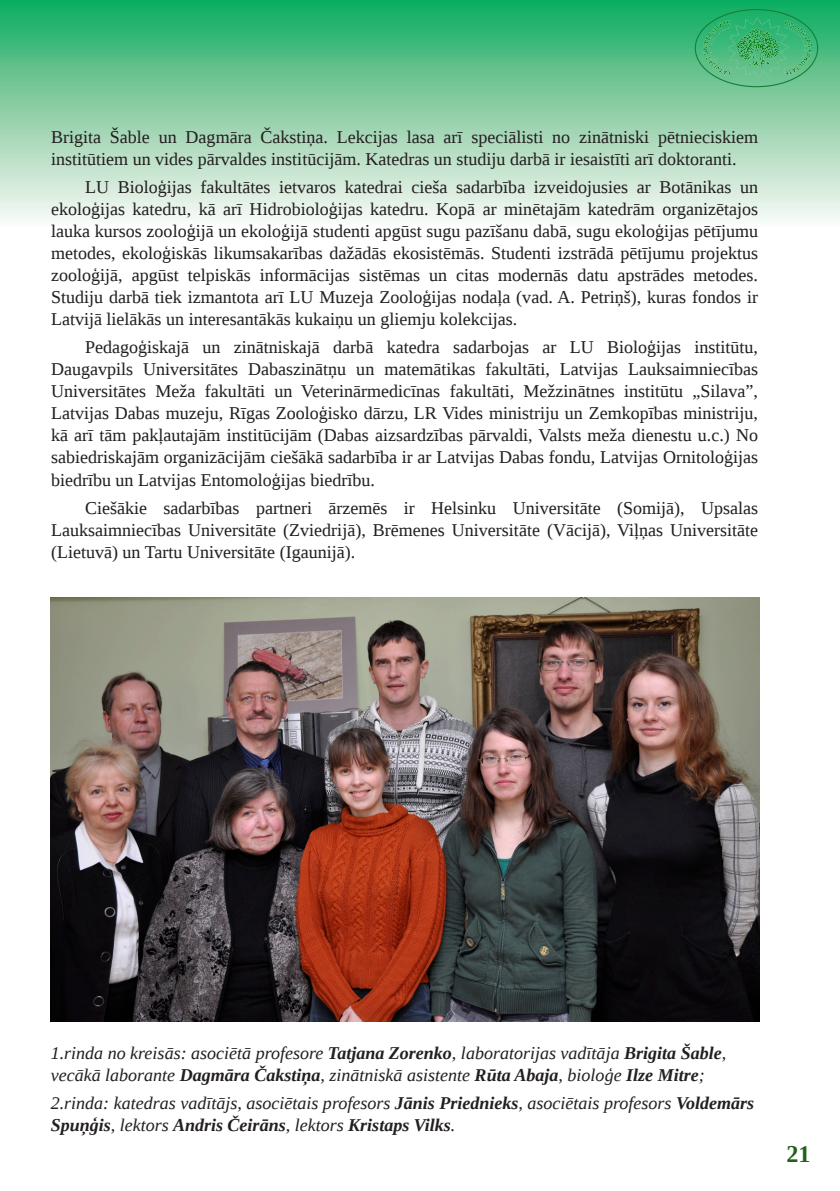
<style>
.page{position:relative;width:840px;height:1191px;background:#fff}
.page>*{position:absolute;margin:0;border:0;box-sizing:border-box;transform-origin:0 0}
.t1{font:700 24px "Liberation Serif";color:#24601c}
.t2{font:18px/22px "Liberation Serif";color:#231f20;text-align:justify}
.t3{font:italic 18px/22px "Liberation Serif";color:#231f20}
.s1{font-weight:700}
</style>
<div class="page">
<div style="left:0;top:0;width:839px;height:227px;background:linear-gradient(to bottom,#13a95d,#fff9f7)"></div>
<img style="left:702px;top:17px;width:109px;height:62px">
<img style="left:51px;top:597px;width:708px;height:424px">
<p class="t2" style="left:51px;top:126px;width:708px">Brigita Šable un Dagmāra Čakstiņa. Lekcijas lasa arī speciālisti no zinātniski pētnieciskiem institūtiem un vides pārvaldes institūcijām. Katedras un studiju darbā ir iesaistīti arī doktoranti.</p>
<p class="t2" style="left:51px;top:176px;width:708px;text-indent:34px">LU Bioloģijas fakultātes ietvaros katedrai cieša sadarbība izveidojusies ar Botānikas un ekoloģijas katedru, kā arī Hidrobioloģijas katedru. Kopā ar minētajām katedrām organizētajos lauka kursos zooloģijā un ekoloģijā studenti apgūst sugu pazīšanu dabā, sugu ekoloģijas pētījumu metodes, ekoloģiskās likumsakarības dažādās ekosistēmās. Studenti izstrādā pētījumu projektus zooloģijā, apgūst telpiskās informācijas sistēmas un citas modernās datu apstrādes metodes.<br>Studiju darbā tiek izmantota arī LU Muzeja Zooloģijas nodaļa (vad. A. Petriņš), kuras fondos ir Latvijā lielākās un interesantākās kukaiņu un gliemju kolekcijas.</p>
<p class="t2" style="left:51px;top:336px;width:708px;text-indent:34px">Pedagoģiskajā un zinātniskajā darbā katedra sadarbojas ar LU Bioloģijas institūtu, Daugavpils Universitātes Dabaszinātņu un matemātikas fakultāti, Latvijas Lauksaimniecības Universitātes Meža fakultāti un Veterinārmedicīnas fakultāti, Mežzinātnes institūtu „Silava”, Latvijas Dabas muzeju, Rīgas Zooloģisko dārzu, LR Vides ministriju un Zemkopības ministriju, kā arī tām pakļautajām institūcijām (Dabas aizsardzības pārvaldi, Valsts meža dienestu u.c.) No sabiedriskajām organizācijām ciešākā sadarbība ir ar Latvijas Dabas fondu, Latvijas Ornitoloģijas biedrību un Latvijas Entomoloģijas biedrību.</p>
<p class="t2" style="left:51px;top:496px;width:708px;text-indent:34px">Ciešākie sadarbības partneri ārzemēs ir Helsinku Universitāte (Somijā), Upsalas Lauksaimniecības Universitāte (Zviedrijā), Brēmenes Universitāte (Vācijā), Viļņas Universitāte (Lietuvā) un Tartu Universitāte (Igaunijā).</p>
<p class="t3" style="left:51px;top:1042px;width:676px">1.rinda no kreisās: asociētā profesore <span class="s1">Tatjana Zorenko</span>, laboratorijas vadītāja <span class="s1">Brigita Šable</span>, vecākā laborante <span class="s1">Dagmāra Čakstiņa</span>, zinātniskā asistente <span class="s1">Rūta Abaja</span>, bioloģe <span class="s1">Ilze Mitre</span>;</p>
<p class="t3" style="left:51px;top:1092px;width:704px">2.rinda: katedras vadītājs, asociētais profesors <span class="s1">Jānis Priednieks</span>, asociētais profesors <span class="s1">Voldemārs<br>Spuņģis</span>, lektors <span class="s1">Andris Čeirāns</span>, lektors <span class="s1">Kristaps Vilks</span>.</p>
<h1 class="t1" style="left:786px;top:1140px;width:25px">21</h1>
</div>
